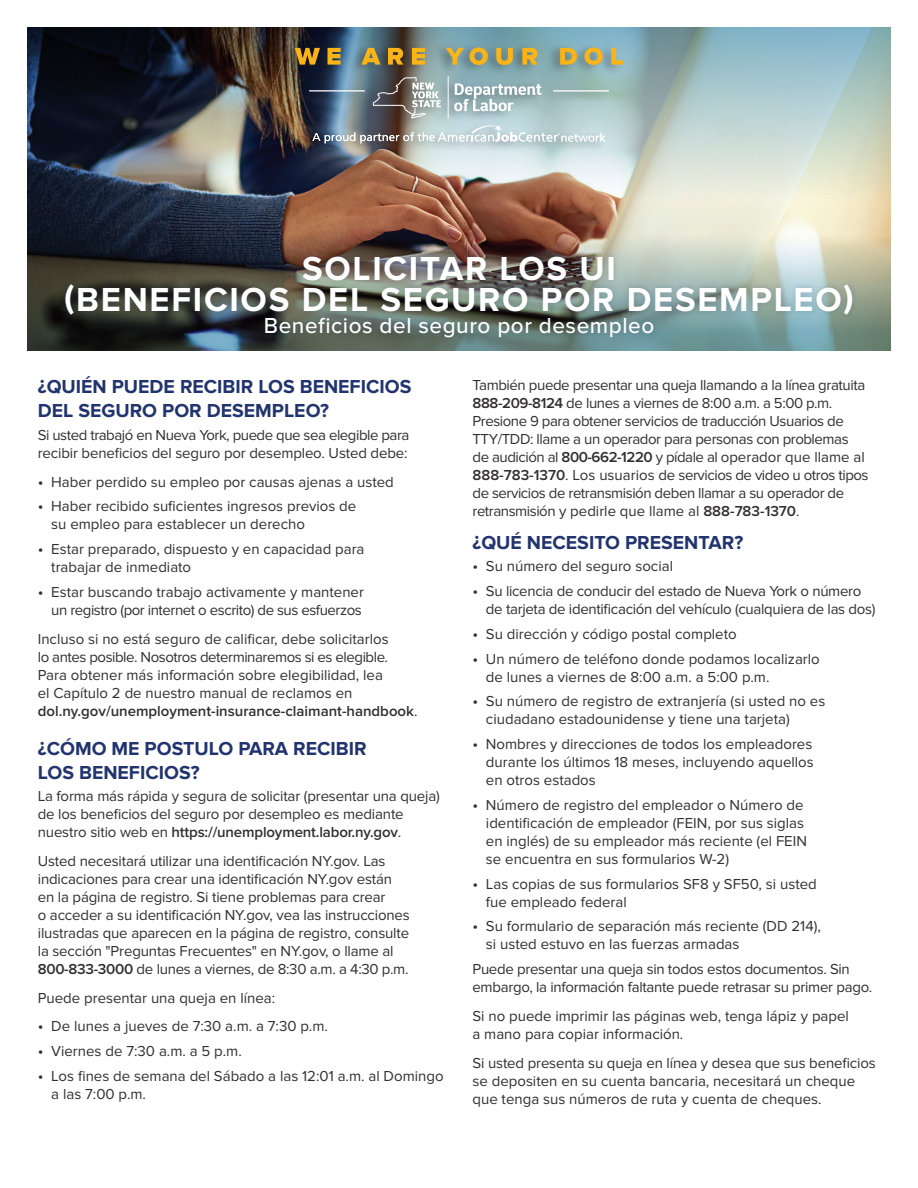
<style>
.page{position:relative;width:918px;height:1188px;background:#fff}
.page>*{position:absolute;margin:0;border:0;box-sizing:border-box;transform-origin:0 0}
.t1{font:700 34.5px/31.5px "Proxima Nova";letter-spacing:.05em;color:#fff;text-align:center}
.t2{font:500 22.5px "Proxima Nova";letter-spacing:.025em;color:#fff}
.t3{font:700 19.5px/24px "Proxima Nova";color:#22346f}
.t4{font:15px/18px "Proxima Nova";color:#312f30}
.t5{font:15px/18px "Proxima Nova";letter-spacing:-.03em;color:#312f30}
.t6{font:15px/18px "Proxima Nova";letter-spacing:-.02em;color:#312f30}
.s1{font-size:16.2px}
.s2{font-weight:600}
</style>
<div class="page">
<img style="left:27px;top:199px;width:864px;height:36px">
<img style="left:27px;top:27px;width:864px;height:172px">
<svg style="left:27px;top:235px;width:864px;height:116px;background:#6b6c63"></svg>
<div style="left:59px;top:250px;width:799px;height:94px;background:#002953;opacity:.2"></div>
<div style="left:282px;top:43px;width:343px;height:111px;background:#231f20;opacity:.41"></div>
<svg style="left:312px;top:125px;width:294px;height:18px;background:#aeb9bd"></svg>
<svg style="left:295px;top:48px;width:25px;height:17px"></svg>
<svg style="left:328px;top:48px;width:13px;height:17px"></svg>
<svg style="left:361px;top:48px;width:20px;height:17px"></svg>
<svg style="left:388px;top:48px;width:15px;height:17px"></svg>
<svg style="left:412px;top:48px;width:13px;height:17px"></svg>
<svg style="left:446px;top:48px;width:18px;height:17px"></svg>
<svg style="left:470px;top:48px;width:18px;height:17px"></svg>
<svg style="left:496px;top:48px;width:17px;height:17px"></svg>
<svg style="left:522px;top:48px;width:16px;height:17px"></svg>
<svg style="left:560px;top:48px;width:17px;height:17px"></svg>
<svg style="left:585px;top:48px;width:18px;height:17px"></svg>
<svg style="left:611px;top:48px;width:12px;height:17px"></svg>
<hr style="left:553px;top:90px;width:56px;height:1px;background:#fff">
<hr style="left:309px;top:90px;width:56px;height:1px;background:#fff">
<svg style="left:454px;top:83px;width:88px;height:28px"></svg>
<hr style="left:448px;top:76px;width:1px;height:43px;background:#fff">
<svg style="left:373px;top:77px;width:68px;height:41px;background:#828280"></svg>
<h1 class="t1" style="left:64px;top:253px;width:791px">SOLICITAR LOS UI<br>(BENEFICIOS DEL SEGURO POR DESEMPLEO)</h1>
<h2 class="t2" style="left:264px;top:313px;width:392px">Beneficios del seguro por desempleo</h2>
<h3 class="t3" style="left:38px;top:375px;width:375px">¿QUIÉN PUEDE RECIBIR LOS BENEFICIOS<br>DEL SEGURO POR DESEMPLEO?</h3>
<p class="t6" style="left:38px;top:426px;width:373px">Si usted trabajó en Nueva York, puede que sea elegible para recibir beneficios del seguro por desempleo. Usted debe:</p>
<p class="t4" style="left:38px;top:473px;width:358px"><span class="s1">•</span> Haber perdido su empleo por causas ajenas a usted</p>
<p class="t4" style="left:51px;top:498px;width:307px;text-indent:-14px"><span class="s1">•</span> Haber recibido suficientes ingresos previos de su empleo para establecer un derecho</p>
<p class="t4" style="left:51px;top:540px;width:315px;text-indent:-14px"><span class="s1">•</span> Estar preparado, dispuesto y en capacidad para trabajar de inmediato</p>
<p class="t4" style="left:38px;top:583px;width:328px;text-align:right"><span class="s1">•</span> Estar buscando trabajo activamente y mantener un registro (por internet o escrito) de sus esfuerzos</p>
<p class="t4" style="left:38px;top:630px;width:381px">Incluso si no está seguro de calificar, debe solicitarlos<br>lo antes posible. Nosotros determinaremos si es elegible.<br>Para obtener más información sobre elegibilidad, lea<br>el Capítulo 2 de nuestro manual de reclamos en <span class="s2">dol.ny.gov/unemployment-insurance-claimant-handbook</span>.</p>
<h3 class="t3" style="left:38px;top:737px;width:330px">¿CÓMO ME POSTULO PARA RECIBIR<br>LOS BENEFICIOS?</h3>
<p class="t4" style="left:38px;top:787px;width:404px">La forma más rápida y segura de solicitar (presentar una queja) de los beneficios del seguro por desempleo es mediante nuestro sitio web en <span class="s2">https://unemployment.labor.ny.gov</span>.</p>
<p class="t4" style="left:38px;top:852px;width:374px">Usted necesitará utilizar una identificación NY.gov. Las indicaciones para crear una identificación NY.gov están en la página de registro. Si tiene problemas para crear<br>o acceder a su identificación NY.gov, vea las instrucciones ilustradas que aparecen en la página de registro, consulte la sección "Preguntas Frecuentes" en NY.gov, o llame al <span class="s2">800-833-3000</span> de lunes a viernes, de 8:30 a.m. a 4:30 p.m.</p>
<p class="t4" style="left:38px;top:989px;width:239px">Puede presentar una queja en línea:</p>
<p class="t4" style="left:38px;top:1018px;width:292px"><span class="s1">•</span> De lunes a jueves de 7:30 a.m. a 7:30 p.m.</p>
<p class="t4" style="left:38px;top:1042px;width:205px"><span class="s1">•</span> Viernes de 7:30 a.m. a 5 p.m.</p>
<p class="t4" style="left:51px;top:1067px;width:394px;text-indent:-14px"><span class="s1">•</span> Los fines de semana del Sábado a las 12:01 a.m. al Domingo a las 7:00 p.m.</p>
<p class="t5" style="left:472px;top:376px;width:398px">También puede presentar una queja llamando a la línea gratuita <span class="s2">888-209-8124</span> de lunes a viernes de 8:00 a.m. a 5:00 p.m.<br>Presione 9 para obtener servicios de traducción Usuarios de TTY/TDD: llame a un operador para personas con problemas de audición al <span class="s2">800-662-1220</span> y pídale al operador que llame al <span class="s2">888-783-1370</span>. Los usuarios de servicios de video u otros tipos de servicios de retransmisión deben llamar a su operador de retransmisión y pedirle que llame al <span class="s2">888-783-1370</span>.</p>
<h3 class="t3" style="left:472px;top:531px;width:272px">¿QUÉ NECESITO PRESENTAR?</h3>
<p class="t4" style="left:472px;top:558px;width:202px"><span class="s1">•</span> Su número del seguro social</p>
<p class="t6" style="left:486px;top:582px;width:391px;text-indent:-14px"><span class="s1">•</span> Su licencia de conducir del estado de Nueva York o número de tarjeta de identificación del vehículo (cualquiera de las dos)</p>
<p class="t4" style="left:472px;top:625px;width:266px"><span class="s1">•</span> Su dirección y código postal completo</p>
<p class="t4" style="left:486px;top:650px;width:335px;text-indent:-14px"><span class="s1">•</span> Un número de teléfono donde podamos localizarlo de lunes a viernes de 8:00 a.m. a 5:00 p.m.</p>
<p class="t4" style="left:486px;top:693px;width:341px;text-indent:-14px"><span class="s1">•</span> Su número de registro de extranjería (si usted no es ciudadano estadounidense y tiene una tarjeta)</p>
<p class="t4" style="left:486px;top:735px;width:329px;text-align:justify;text-indent:-14px"><span class="s1">•</span> Nombres y direcciones de todos los empleadores durante los últimos 18 meses, incluyendo aquellos en otros estados</p>
<p class="t4" style="left:486px;top:796px;width:323px;text-indent:-14px"><span class="s1">•</span> Número de registro del empleador o Número de identificación de empleador (FEIN, por sus siglas en inglés) de su empleador más reciente (el FEIN se encuentra en sus formularios W-2)</p>
<p class="t4" style="left:486px;top:875px;width:332px;text-indent:-14px"><span class="s1">•</span> Las copias de sus formularios SF8 y SF50, si usted fue empleado federal</p>
<p class="t4" style="left:486px;top:918px;width:336px;text-indent:-14px"><span class="s1">•</span> Su formulario de separación más reciente (DD 214), si usted estuvo en las fuerzas armadas</p>
<p class="t6" style="left:472px;top:960px;width:401px">Puede presentar una queja sin todos estos documentos. Sin embargo, la información faltante puede retrasar su primer pago.</p>
<p class="t4" style="left:472px;top:1007px;width:378px">Si no puede imprimir las páginas web, tenga lápiz y papel a mano para copiar información.</p>
<p class="t4" style="left:472px;top:1054px;width:405px">Si usted presenta su queja en línea y desea que sus beneficios se depositen en su cuenta bancaria, necesitará un cheque que tenga sus números de ruta y cuenta de cheques.</p>
</div>
